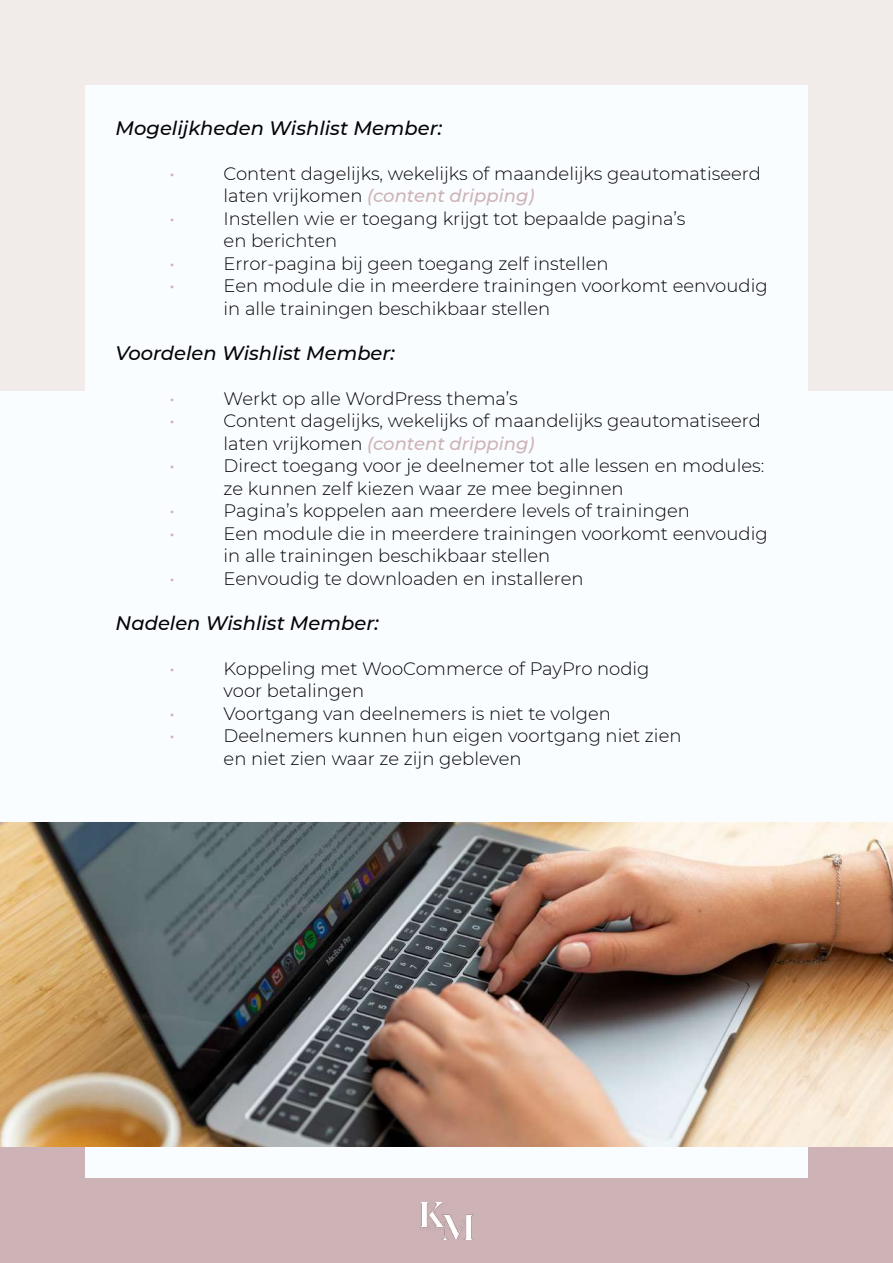
<style>
.page{position:relative;width:893px;height:1263px;background:#fafdff}
.page>*{position:absolute;margin:0;border:0;box-sizing:border-box;transform-origin:0 0}
.t1{font:italic 500 19.5px "Montserrat";color:#040407}
.t2{font:300 18px/22.5px "Montserrat";color:#040407}
.t3{font:18px "Montserrat";color:#ceb3b6}
.s1{font-weight:500;font-style:italic;color:#ceb3b6}
</style>
<div class="page">
<div style="left:0;top:1099px;width:893px;height:164px;background:#ceb3b6"></div>
<div style="left:0;top:0;width:893px;height:390px;background:#f1ece9"></div>
<div style="left:85px;top:85px;width:723px;height:1093px;background:#fafdff"></div>
<img style="left:0;top:823px;width:893px;height:324px">
<img style="left:420px;top:1202px;width:53px;height:37px">
<p class="t1" style="left:116px;top:114px;width:328px">Mogelijkheden Wishlist Member:</p>
<p class="t3" style="left:170px;top:161px;width:7px">•</p>
<p class="t2" style="left:224px;top:162px;width:539px">Content dagelijks, wekelijks of maandelijks geautomatiseerd laten vrijkomen <span class="s1">(content dripping)</span></p>
<p class="t3" style="left:170px;top:206px;width:7px">•</p>
<p class="t2" style="left:224px;top:207px;width:463px">Instellen wie er toegang krijgt tot bepaalde pagina’s en berichten</p>
<p class="t3" style="left:170px;top:251px;width:7px">•</p>
<p class="t2" style="left:224px;top:252px;width:386px">Error-pagina bij geen toegang zelf instellen</p>
<p class="t3" style="left:170px;top:273px;width:7px">•</p>
<p class="t2" style="left:224px;top:274px;width:545px">Een module die in meerdere trainingen voorkomt eenvoudig in alle trainingen beschikbaar stellen</p>
<p class="t1" style="left:116px;top:339px;width:281px">Voordelen Wishlist Member:</p>
<p class="t3" style="left:170px;top:386px;width:7px">•</p>
<p class="t2" style="left:224px;top:387px;width:296px">Werkt op alle WordPress thema’s</p>
<p class="t3" style="left:170px;top:408px;width:7px">•</p>
<p class="t2" style="left:224px;top:409px;width:539px">Content dagelijks, wekelijks of maandelijks geautomatiseerd laten vrijkomen <span class="s1">(content dripping)</span></p>
<p class="t3" style="left:170px;top:453px;width:7px">•</p>
<p class="t2" style="left:224px;top:454px;width:542px">Direct toegang voor je deelnemer tot alle lessen en modules: ze kunnen zelf kiezen waar ze mee beginnen</p>
<p class="t3" style="left:170px;top:498px;width:7px">•</p>
<p class="t2" style="left:224px;top:499px;width:468px">Pagina’s koppelen aan meerdere levels of trainingen</p>
<p class="t3" style="left:170px;top:521px;width:7px">•</p>
<p class="t2" style="left:224px;top:522px;width:545px">Een module die in meerdere trainingen voorkomt eenvoudig in alle trainingen beschikbaar stellen</p>
<p class="t3" style="left:170px;top:566px;width:7px">•</p>
<p class="t2" style="left:224px;top:567px;width:361px">Eenvoudig te downloaden en installeren</p>
<p class="t1" style="left:116px;top:609px;width:265px">Nadelen Wishlist Member:</p>
<p class="t3" style="left:170px;top:656px;width:7px">•</p>
<p class="t2" style="left:224px;top:657px;width:427px">Koppeling met WooCommerce of PayPro nodig voor betalingen</p>
<p class="t3" style="left:170px;top:701px;width:7px">•</p>
<p class="t2" style="left:224px;top:702px;width:389px">Voortgang van deelnemers is niet te volgen</p>
<p class="t3" style="left:170px;top:723px;width:7px">•</p>
<p class="t2" style="left:224px;top:724px;width:459px">Deelnemers kunnen hun eigen voortgang niet zien en niet zien waar ze zijn gebleven</p>
</div>
